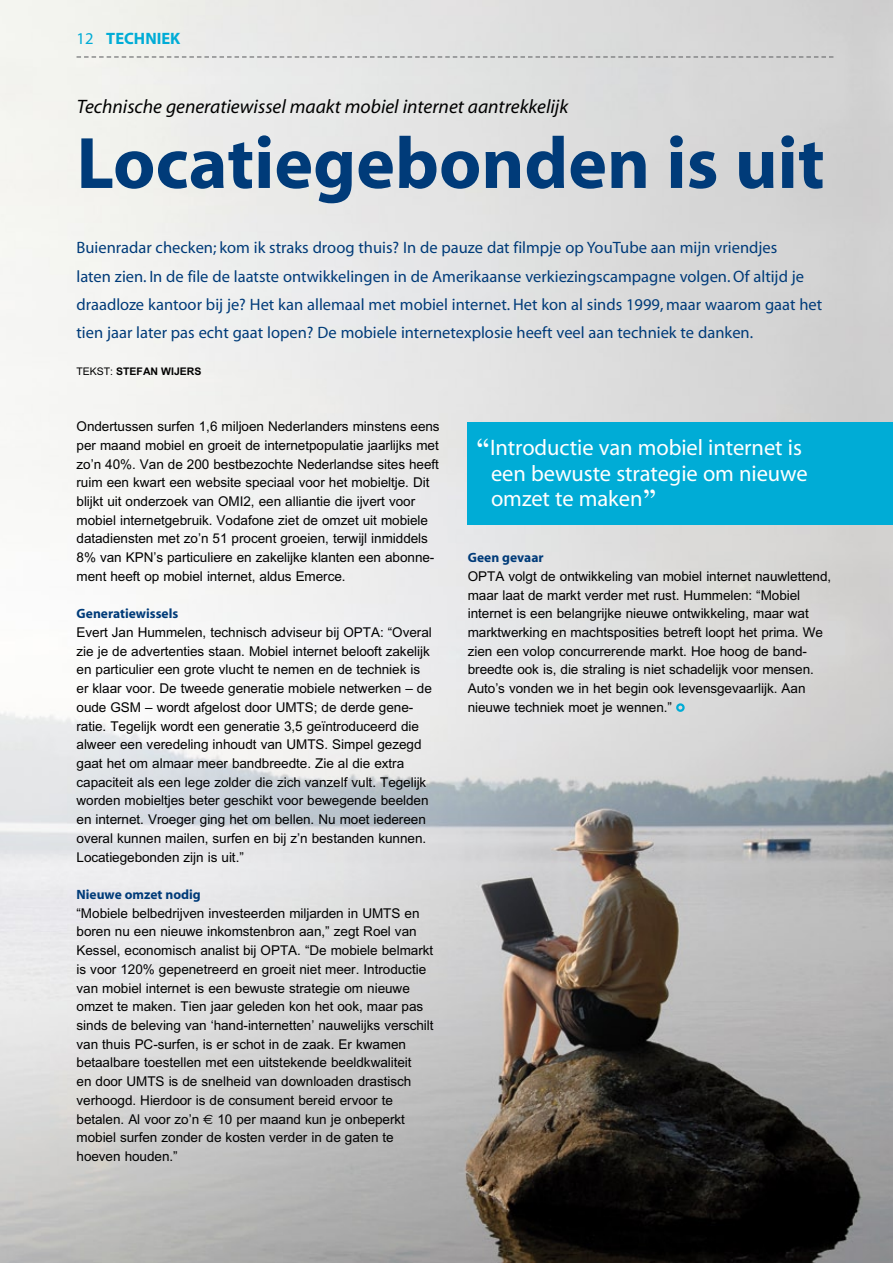
<style>
.page{position:relative;width:893px;height:1263px;background:#fff}
.page>*{position:absolute;margin:0;border:0;box-sizing:border-box;transform-origin:0 0}
.t1{font:73.5px "Myriad MM 700 600";color:#003b79}
.t2{font:22.5px/25.5px "Myriad MM 400 600";letter-spacing:-.005em;color:#fff}
.t3{font:19.5px "Myriad MM It 400 600";color:#000}
.t4{font:16.5px/28px "Myriad MM 400 600";color:#003b79}
.t5{font:16.5px "Myriad MM 700 600";color:#00acd6}
.t6{font:13.5px/18.8px "M Arial";letter-spacing:-.005em;color:#000}
.t7{font:13.5px "Myriad MM 700 600";color:#003b79}
.t8{font:700 10.5px "M Arial";letter-spacing:-.005em;color:#000}
.s1{font-family:"Myriad MM 400 600"}
.s2{font-weight:400}
.s3{font-family:"Euro Sans"}
.s4{font-family:"New Baskerville";font-size:36px}
</style>
<div class="page">
<img style="left:0;top:0;width:893px;height:1263px">
<svg style="left:77px;top:56px;width:756px;height:2px"></svg>
<div style="left:676px;top:703px;width:9px;height:9px;border:2px solid #00acd6;border-radius:50%"></div>
<div style="left:468px;top:422px;width:425px;height:103px;background:#00acd6"></div>
<p class="t5" style="left:77px;top:31px;width:104px"><span class="s1">12</span> TECHNIEK</p>
<h3 class="t3" style="left:77px;top:97px;width:493px">Technische generatiewissel maakt mobiel internet aantrekkelijk</h3>
<h1 class="t1" style="left:77px;top:128px;width:750px">Locatiegebonden is uit</h1>
<p class="t4" style="left:77px;top:235px;width:747px">Buienradar checken; kom ik straks droog thuis? In de pauze dat filmpje op YouTube aan mijn vriendjes<br>laten zien. In de file de laatste ontwikkelingen in de Amerikaanse verkiezingscampagne volgen. Of altijd je draadloze kantoor bij je? Het kan allemaal met mobiel internet. Het kon al sinds 1999, maar waarom gaat het tien jaar later pas echt gaat lopen? De mobiele internetexplosie heeft veel aan techniek te danken.</p>
<p class="t8" style="left:77px;top:365px;width:126px"><span class="s2">TEKST:</span> STEFAN WIJERS</p>
<p class="t6" style="left:77px;top:417px;width:365px">Ondertussen surfen 1,6 miljoen Nederlanders minstens eens per maand mobiel en groeit de internetpopulatie jaarlijks met zo’n 40%. Van de 200 bestbezochte Nederlandse sites heeft ruim een kwart een website speciaal voor het mobieltje. Dit blijkt uit onderzoek van OMI2, een alliantie die ijvert voor mobiel internetgebruik. Vodafone ziet de omzet uit mobiele datadiensten met zo’n 51 procent groeien, terwijl inmiddels 8% van KPN’s particuliere en zakelijke klanten een abonne&shy;ment heeft op mobiel internet, aldus Emerce.</p>
<p class="t7" style="left:77px;top:607px;width:103px">Generatiewissels</p>
<p class="t6" style="left:77px;top:623px;width:357px">Evert Jan Hummelen, technisch adviseur bij OPTA: “Overal zie je de advertenties staan. Mobiel internet belooft zakelijk en particulier een grote vlucht te nemen en de techniek is er klaar voor. De tweede generatie mobiele netwerken – de oude GSM – wordt afgelost door UMTS; de derde gene&shy;ratie. Tegelijk wordt een generatie 3,5 geïntroduceerd die alweer een veredeling inhoudt van UMTS. Simpel gezegd gaat het om almaar meer bandbreedte. Zie al die extra capaciteit als een lege zolder die zich vanzelf vult. Tegelijk worden mobieltjes beter geschikt voor bewegende beelden en internet. Vroeger ging het om bellen. Nu moet iedereen overal kunnen mailen, surfen en bij z’n bestanden kunnen.<br>Locatiegebonden zijn is uit.”</p>
<p class="t7" style="left:77px;top:888px;width:126px">Nieuwe omzet nodig</p>
<p class="t6" style="left:77px;top:903px;width:358px">“Mobiele belbedrijven investeerden miljarden in UMTS en boren nu een nieuwe inkomstenbron aan,” zegt Roel van Kessel, economisch analist bij OPTA. “De mobiele belmarkt is voor 120% gepenetreerd en groeit niet meer. Introductie van mobiel internet is een bewuste strategie om nieuwe omzet te maken. Tien jaar geleden kon het ook, maar pas sinds de beleving van ‘hand-internetten’ nauwelijks verschilt van thuis PC-surfen, is er schot in de zaak. Er kwamen betaalbare toestellen met een uitstekende beeldkwaliteit<br>en door UMTS is de snelheid van downloaden drastisch verhoogd. Hierdoor is de consument bereid ervoor te betalen. Al voor zo’n <span class="s3">€</span> 10 per maand kun je onbeperkt mobiel surfen zonder de kosten verder in de gaten te hoeven houden.”</p>
<h2 class="t2" style="left:491px;top:436px;width:318px;text-indent:-15px"><span class="s4">“</span>Introductie van mobiel internet is een bewuste strategie om nieuwe omzet te maken<span class="s4">”</span></h2>
<p class="t7" style="left:468px;top:551px;width:77px">Geen gevaar</p>
<p class="t6" style="left:468px;top:567px;width:365px">OPTA volgt de ontwikkeling van mobiel internet nauwlettend, maar laat de markt verder met rust. Hummelen: “Mobiel internet is een belangrijke nieuwe ontwikkeling, maar wat marktwerking en machtsposities betreft loopt het prima. We zien een volop concurrerende markt. Hoe hoog de band&shy;breedte ook is, die straling is niet schadelijk voor mensen.<br>Auto’s vonden we in het begin ook levensgevaarlijk. Aan nieuwe techniek moet je wennen.”</p>
</div>
